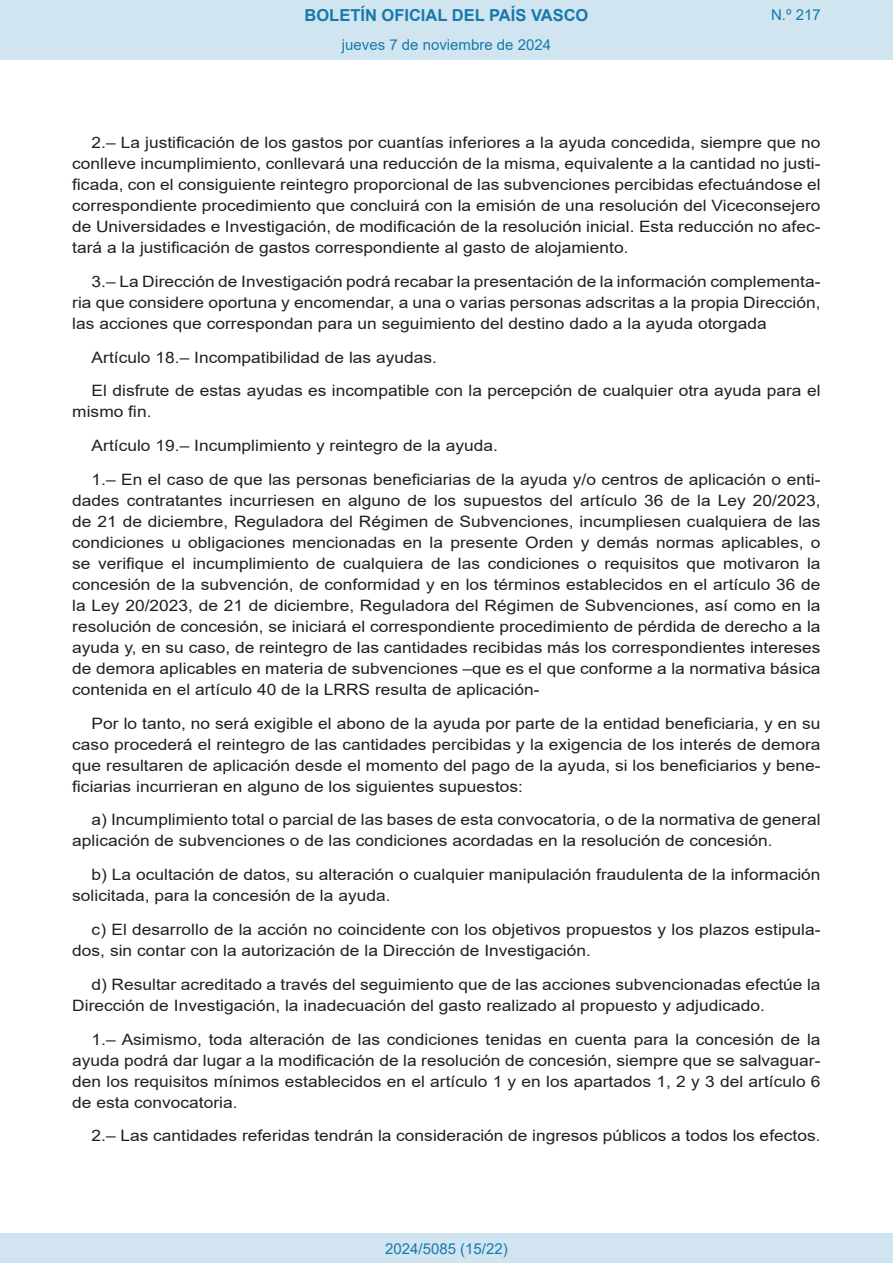
<style>
.page{position:relative;width:893px;height:1263px;background:#fff}
.page>*{position:absolute;margin:0;border:0;box-sizing:border-box;transform-origin:0 0}
.t1{font:700 16.5px "Arial";color:#1879ad}
.BOPVDetalle{font:15.6px/21px "Arial";color:#231f20;text-align:justify;scale:1.11 1}
.Paginacion_Centro{font:15px "Arial";color:#1879ad}
</style>
<div class="page">
<div style="left:0;top:0;width:893px;height:60px;background:#d0e5f0"></div>
<div style="left:0;top:1233px;width:893px;height:30px;background:#d0e5f0"></div>
<p class="t1" style="left:305px;top:3px;width:285px">BOLETÍN OFICIAL DEL PAÍS VASCO</p>
<p class="Paginacion_Centro" style="left:342px;top:35px;width:211px">jueves 7 de noviembre de 2024</p>
<p class="Paginacion_Centro" style="left:771px;top:5px;width:51px">N.º 217</p>
<p class="BOPVDetalle" style="left:72px;top:132px;width:676px;text-indent:19px">2.– La justificación de los gastos por cuantías inferiores a la ayuda concedida, siempre que no conlleve incumplimiento, conllevará una reducción de la misma, equivalente a la cantidad no justi&shy;ficada, con el consiguiente reintegro proporcional de las subvenciones percibidas efectuándose el correspondiente procedimiento que concluirá con la emisión de una resolución del Viceconsejero de Universidades e Investigación, de modificación de la resolución inicial. Esta reducción no afec&shy;tará a la justificación de gastos correspondiente al gasto de alojamiento.</p>
<p class="BOPVDetalle" style="left:72px;top:271px;width:676px;text-indent:19px">3.– La Dirección de Investigación podrá recabar la presentación de la información complementa&shy;ria que considere oportuna y encomendar, a una o varias personas adscritas a la propia Dirección, las acciones que correspondan para un seguimiento del destino dado a la ayuda otorgada</p>
<p class="BOPVDetalle" style="left:92px;top:347px;width:313px">Artículo 18.– Incompatibilidad de las ayudas.</p>
<p class="BOPVDetalle" style="left:72px;top:380px;width:676px;text-indent:19px">El disfrute de estas ayudas es incompatible con la percepción de cualquier otra ayuda para el mismo fin.</p>
<p class="BOPVDetalle" style="left:92px;top:435px;width:367px">Artículo 19.– Incumplimiento y reintegro de la ayuda.</p>
<p class="BOPVDetalle" style="left:72px;top:469px;width:676px;text-indent:19px">1.– En el caso de que las personas beneficiarias de la ayuda y/o centros de aplicación o enti&shy;dades contratantes incurriesen en alguno de los supuestos del artículo 36 de la Ley 20/2023, de 21 de diciembre, Reguladora del Régimen de Subvenciones, incumpliesen cualquiera de las condiciones u obligaciones mencionadas en la presente Orden y demás normas aplicables, o se verifique el incumplimiento de cualquiera de las condiciones o requisitos que motivaron la concesión de la subvención, de conformidad y en los términos establecidos en el artículo 36 de la Ley 20/2023, de 21 de diciembre, Reguladora del Régimen de Subvenciones, así como en la resolución de concesión, se iniciará el correspondiente procedimiento de pérdida de derecho a la ayuda y, en su caso, de reintegro de las cantidades recibidas más los correspondientes intereses de demora aplicables en materia de subvenciones –que es el que conforme a la normativa básica contenida en el artículo 40 de la LRRS resulta de aplicación-</p>
<p class="BOPVDetalle" style="left:72px;top:713px;width:676px;text-indent:19px">Por lo tanto, no será exigible el abono de la ayuda por parte de la entidad beneficiaria, y en su caso procederá el reintegro de las cantidades percibidas y la exigencia de los interés de demora que resultaren de aplicación desde el momento del pago de la ayuda, si los beneficiarios y bene&shy;ficiarias incurrieran en alguno de los siguientes supuestos:</p>
<p class="BOPVDetalle" style="left:72px;top:809px;width:676px;text-indent:19px">a) Incumplimiento total o parcial de las bases de esta convocatoria, o de la normativa de general aplicación de subvenciones o de las condiciones acordadas en la resolución de concesión.</p>
<p class="BOPVDetalle" style="left:72px;top:864px;width:676px;text-indent:19px">b) La ocultación de datos, su alteración o cualquier manipulación fraudulenta de la información solicitada, para la concesión de la ayuda.</p>
<p class="BOPVDetalle" style="left:72px;top:919px;width:676px;text-indent:19px">c) El desarrollo de la acción no coincidente con los objetivos propuestos y los plazos estipula&shy;dos, sin contar con la autorización de la Dirección de Investigación.</p>
<p class="BOPVDetalle" style="left:72px;top:974px;width:676px;text-indent:19px">d) Resultar acreditado a través del seguimiento que de las acciones subvencionadas efectúe la<br>Dirección de Investigación, la inadecuación del gasto realizado al propuesto y adjudicado.</p>
<p class="BOPVDetalle" style="left:72px;top:1028px;width:676px;text-indent:19px">1.– Asimismo, toda alteración de las condiciones tenidas en cuenta para la concesión de la ayuda podrá dar lugar a la modificación de la resolución de concesión, siempre que se salvaguar&shy;den los requisitos mínimos establecidos en el artículo 1 y en los apartados 1, 2 y 3 del artículo 6 de esta convocatoria.</p>
<p class="BOPVDetalle" style="left:92px;top:1125px;width:658px">2.– Las cantidades referidas tendrán la consideración de ingresos públicos a todos los efectos.</p>
<p class="Paginacion_Centro" style="left:385px;top:1238px;width:124px">2024/5085 (15/22)</p>
</div>
